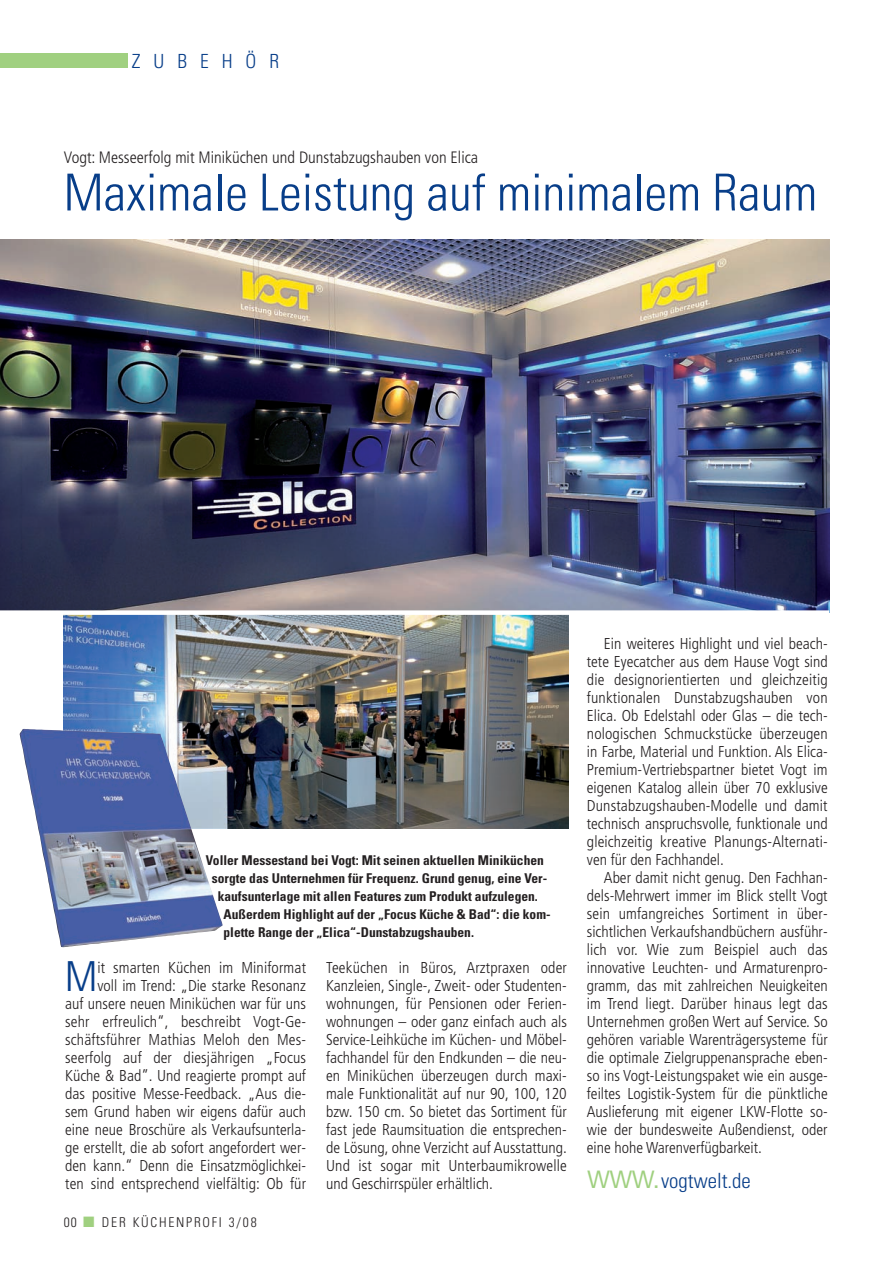
<style>
.page{position:relative;width:893px;height:1263px;background:#fff}
.page>*{position:absolute;margin:0;border:0;box-sizing:border-box;transform-origin:0 0}
.t1{font:300 condensed 51px "Univers LT";color:#083e89}
.t2{font:300 condensed 41.4px "Univers LT";color:#083e89}
.t3{font:300 condensed 21px "Univers LT";color:#083e89}
.t4{font:300 condensed 19.5px "Univers LT";letter-spacing:.665em;color:#083e89}
.t5{font:300 condensed 16.5px "Frutiger LT";color:#231f20}
.t6{font:300 condensed 15.75px/18px "Frutiger LT";color:#231f20;text-align:justify}
.t7{font:700 condensed 13.5px "Univers LT";color:#231f20}
.t8{font:300 condensed 13.5px "Univers LT";letter-spacing:.135em;color:#231f20}
.s1{color:#a0d080}
.s2{font-size:34.5px;color:#a0d080}
</style>
<div class="page">
<div style="left:0;top:54px;width:128px;height:14px;background:#a0d080"></div>
<svg style="left:568px;top:615px;width:1px;height:214px"></svg>
<img style="left:64px;top:615px;width:504px;height:214px">
<img style="left:0;top:239px;width:829px;height:371px">
<img style="left:20px;top:729px;width:203px;height:218px">
<p class="t4" style="left:132px;top:54px;width:149px">ZUBEHÖR</p>
<p class="t5" style="left:64px;top:151px;width:416px">Vogt: Messeerfolg mit Miniküchen und Dunstabzugshauben von Elica</p>
<h1 class="t1" style="left:64px;top:174px;width:755px">Maximale Leistung auf minimalem Raum</h1>
<p class="t7" style="left:206px;top:855px;width:339px">Voller Messestand bei Vogt: Mit seinen aktuellen Miniküchen</p>
<p class="t7" style="left:212px;top:873px;width:337px">sorgte das Unternehmen für Frequenz. Grund genug, eine Ver-</p>
<p class="t7" style="left:218px;top:891px;width:322px">kaufsunterlage mit allen Features zum Produkt aufzulegen.</p>
<p class="t7" style="left:224px;top:909px;width:328px">Außerdem Highlight auf der „Focus Küche &amp; Bad“: die kom-</p>
<p class="t7" style="left:223px;top:927px;width:252px">plette Range der „Elica“-Dunstabzugshauben.</p>
<p class="t6" style="left:65px;top:959px;width:242px;text-align:right">it smarten Küchen im Miniformat<br>voll im Trend: „Die starke Resonanz<br>auf unsere neuen Miniküchen war für uns sehr erfreulich“, beschreibt Vogt-Ge&shy;schäftsführer Mathias Meloh den Mes&shy;seerfolg auf der diesjährigen „Focus Küche &amp; Bad”. Und reagierte prompt auf das positive Messe-Feedback. „Aus die&shy;sem Grund haben wir eigens dafür auch eine neue Broschüre als Verkaufsunterla&shy;ge erstellt, die ab sofort angefordert wer&shy;den kann.“ Denn die Einsatzmöglichkei&shy;ten sind entsprechend vielfältig: Ob für</p>
<p class="t6" style="left:326px;top:959px;width:242px">Teeküchen in Büros, Arztpraxen oder Kanzleien, Single-, Zweit- oder Studenten&shy;wohnungen, für Pensionen oder Ferien&shy;wohnungen – oder ganz einfach auch als Service-Leihküche im Küchen- und Möbel&shy;fachhandel für den Endkunden – die neu&shy;en Miniküchen überzeugen durch maxi&shy;male Funktionalität auf nur 90, 100, 120 bzw. 150 cm. So bietet das Sortiment für fast jede Raumsituation die entsprechen&shy;de Lösung, ohne Verzicht auf Ausstattung.<br>Und ist sogar mit Unterbaumikrowelle und Geschirrspüler erhältlich.</p>
<h2 class="t2" style="left:65px;top:961px;width:34px">M</h2>
<p class="t8" style="left:64px;top:1217px;width:194px">00 <span class="s1">■</span> DER KÜCHENPROFI 3/08</p>
<p class="t6" style="left:587px;top:635px;width:242px;text-indent:17px">Ein weiteres Highlight und viel beach&shy;tete Eyecatcher aus dem Hause Vogt sind die designorientierten und gleichzeitig funktionalen Dunstabzugshauben von Elica. Ob Edelstahl oder Glas – die tech&shy;nologischen Schmuckstücke überzeugen in Farbe, Material und Funktion. Als Elica-Premium-Vertriebspartner bietet Vogt im eigenen Katalog allein über 70 exklusive Dunstabzugshauben-Modelle und damit technisch anspruchsvolle, funktionale und gleichzeitig kreative Planungs-Alternati&shy;ven für den Fachhandel.</p>
<p class="t6" style="left:587px;top:869px;width:242px;text-indent:17px">Aber damit nicht genug. Den Fachhan&shy;dels-Mehrwert immer im Blick stellt Vogt sein umfangreiches Sortiment in über&shy;sichtlichen Verkaufshandbüchern ausführ&shy;lich vor. Wie zum Beispiel auch das innovative Leuchten- und Armaturenpro&shy;gramm, das mit zahlreichen Neuigkeiten im Trend liegt. Darüber hinaus legt das Unternehmen großen Wert auf Service. So gehören variable Warenträgersysteme für die optimale Zielgruppenansprache eben&shy;so ins Vogt-Leistungspaket wie ein ausge&shy;feiltes Logistik-System für die pünktliche Auslieferung mit eigener LKW-Flotte so&shy;wie der bundesweite Außendienst, oder eine hohe Warenverfügbarkeit.</p>
<h3 class="t3" style="left:587px;top:1172px;width:165px"><span class="s2">www.</span>vogtwelt.de</h3>
</div>
